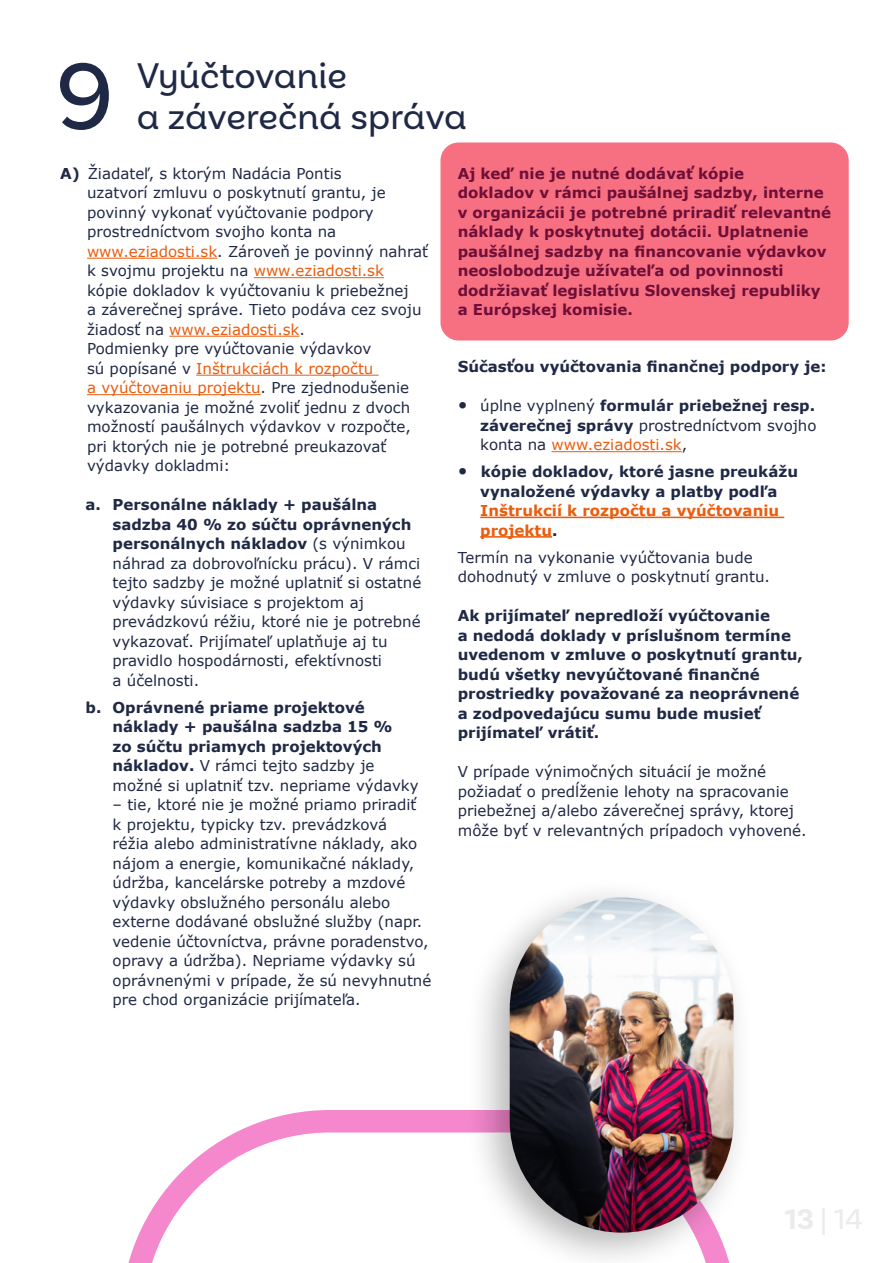
<style>
.page{position:relative;width:893px;height:1263px;background:#fff}
.page>*{position:absolute;margin:0;border:0;box-sizing:border-box;transform-origin:0 0}
.t1{font:100.05px "Basic Sans";color:#1f2945}
.t2{font:37.5px/41.2px "Basic Sans";letter-spacing:-.005em;color:#1f2945}
.t3{font:15px/19.5px "Verdana";color:#1f2945}
.t4{font:700 15px/19.5px "Verdana";color:#1f2945}
.t5{font:700 15px/19.5px "Verdana";color:#6e0f38}
.t6{font:700 15px/19.5px "Verdana";color:#eb5c0d}
.s1{font-weight:700}
.s2{color:#eb5c0d}
.s3{font-weight:400}
.s4{font-size:18px}
.s5{font-weight:400;font-size:18px}
.s6{color:#1f2945}
</style>
<div class="page">
<div style="left:440px;top:142px;width:408px;height:198px;background:#f77082;border-radius:18px"></div>
<hr style="left:87px;top:258px;width:130px;height:1px;background:#eb5c0d">
<hr style="left:254px;top:277px;width:130px;height:1px;background:#eb5c0d">
<hr style="left:169px;top:336px;width:130px;height:1px;background:#eb5c0d">
<hr style="left:196px;top:375px;width:182px;height:1px;background:#eb5c0d">
<hr style="left:87px;top:394px;width:173px;height:1px;background:#eb5c0d">
<hr style="left:551px;top:451px;width:130px;height:1px;background:#eb5c0d">
<hr style="left:480px;top:517px;width:304px;height:1px;background:#eb5c0d">
<hr style="left:480px;top:536px;width:72px;height:2px;background:#eb5c0d">
<svg style="left:128px;top:1110px;width:336px;height:153px"></svg>
<div style="left:464px;top:876px;width:290px;height:387px;background:#000;opacity:.3"></div>
<img style="left:509px;top:898px;width:224px;height:335px;border-radius:112px">
<h1 class="t1" style="left:56px;top:36px;width:60px">9</h1>
<h2 class="t2" style="left:137px;top:55px;width:332px">Vyúčtovanie<br>a záverečná správa</h2>
<p class="t3" style="left:87px;top:164px;width:342px;text-indent:-27px"><span class="s1">A)</span> Žiadateľ, s ktorým Nadácia Pontis<br>uzatvorí zmluvu o poskytnutí grantu, je povinný vykonať vyúčtovanie podpory prostredníctvom svojho konta na <span class="s2">www.eziadosti.sk</span>. Zároveň je povinný nahrať k svojmu projektu na <span class="s2">www.eziadosti.sk<br></span>kópie dokladov k vyúčtovaniu k priebežnej<br>a záverečnej správe. Tieto podáva cez svoju žiadosť na <span class="s2">www.eziadosti.sk</span>.<br>Podmienky pre vyúčtovanie výdavkov<br>sú popísané v <span class="s2">Inštrukciách k rozpočtu<br>a vyúčtovaniu projektu</span>. Pre zjednodušenie vykazovania je možné zvoliť jednu z dvoch možností paušálnych výdavkov v rozpočte, pri ktorých nie je potrebné preukazovať výdavky dokladmi:</p>
<p class="t3" style="left:112px;top:495px;width:310px;text-indent:-27px"><span class="s1">a. Personálne náklady + paušálna sadzba 40 % zo súčtu oprávnených personálnych nákladov</span> (s výnimkou náhrad za dobrovoľnícku prácu). V rámci tejto sadzby je možné uplatniť si ostatné výdavky súvisiace s projektom aj prevádzkovú réžiu, ktoré nie je potrebné vykazovať. Prijímateľ uplatňuje aj tu pravidlo hospodárnosti, efektívnosti<br>a účelnosti.</p>
<p class="t4" style="left:112px;top:697px;width:307px;text-indent:-27px">b. Oprávnené priame projektové náklady + paušálna sadzba 15 %<br>zo súčtu priamych projektových nákladov. <span class="s3">V rámci tejto sadzby je možné si uplatniť tzv. nepriame výdavky</span></p>
<p class="t3" style="left:112px;top:795px;width:320px">– tie, ktoré nie je možné priamo priradiť<br>k projektu, typicky tzv. prevádzková<br>réžia alebo administratívne náklady, ako nájom a energie, komunikačné náklady, údržba, kancelárske potreby a mzdové výdavky obslužného personálu alebo externe dodávané obslužné služby (napr. vedenie účtovníctva, právne poradenstvo, opravy a údržba). Nepriame výdavky sú oprávnenými v prípade, že sú nevyhnutné pre chod organizácie prijímateľa.</p>
<p class="t5" style="left:458px;top:163px;width:375px">Aj keď nie je nutné dodávať kópie<br>dokladov v rámci paušálnej sadzby, interne v organizácii je potrebné priradiť relevantné náklady k poskytnutej dotácii. Uplatnenie paušálnej sadzby na financovanie výdavkov neoslobodzuje užívateľa od povinnosti dodržiavať legislatívu Slovenskej republiky a Európskej komisie.</p>
<p class="t4" style="left:458px;top:357px;width:370px">Súčasťou vyúčtovania finančnej podpory je:</p>
<p class="t3" style="left:480px;top:396px;width:338px;text-align:justify;text-indent:-22px"><span class="s4">•</span> úplne vyplnený <span class="s1">formulár priebežnej resp. záverečnej správy</span> prostredníctvom svojho konta na <span class="s2">www.eziadosti.sk</span>,</p>
<p class="t4" style="left:458px;top:462px;width:342px;text-align:center"><span class="s5">•</span> kópie dokladov, ktoré jasne preukážu vynaložené výdavky a platby podľa</p>
<p class="t6" style="left:480px;top:501px;width:300px">Inštrukcií k rozpočtu a vyúčtovaniu projektu<span class="s6">.</span></p>
<p class="t3" style="left:458px;top:548px;width:314px">Termín na vykonanie vyúčtovania bude dohodnutý v zmluve o poskytnutí grantu.</p>
<p class="t4" style="left:458px;top:606px;width:346px">Ak prijímateľ nepredloží vyúčtovanie<br>a nedodá doklady v príslušnom termíne uvedenom v zmluve o poskytnutí grantu, budú všetky nevyúčtované finančné prostriedky považované za neoprávnené a zodpovedajúcu sumu bude musieť prijímateľ vrátiť.</p>
<p class="t3" style="left:458px;top:762px;width:350px">V prípade výnimočných situácií je možné požiadať o predĺženie lehoty na spracovanie priebežnej a/alebo záverečnej správy, ktorej môže byť v relevantných prípadoch vyhovené.</p>
</div>
